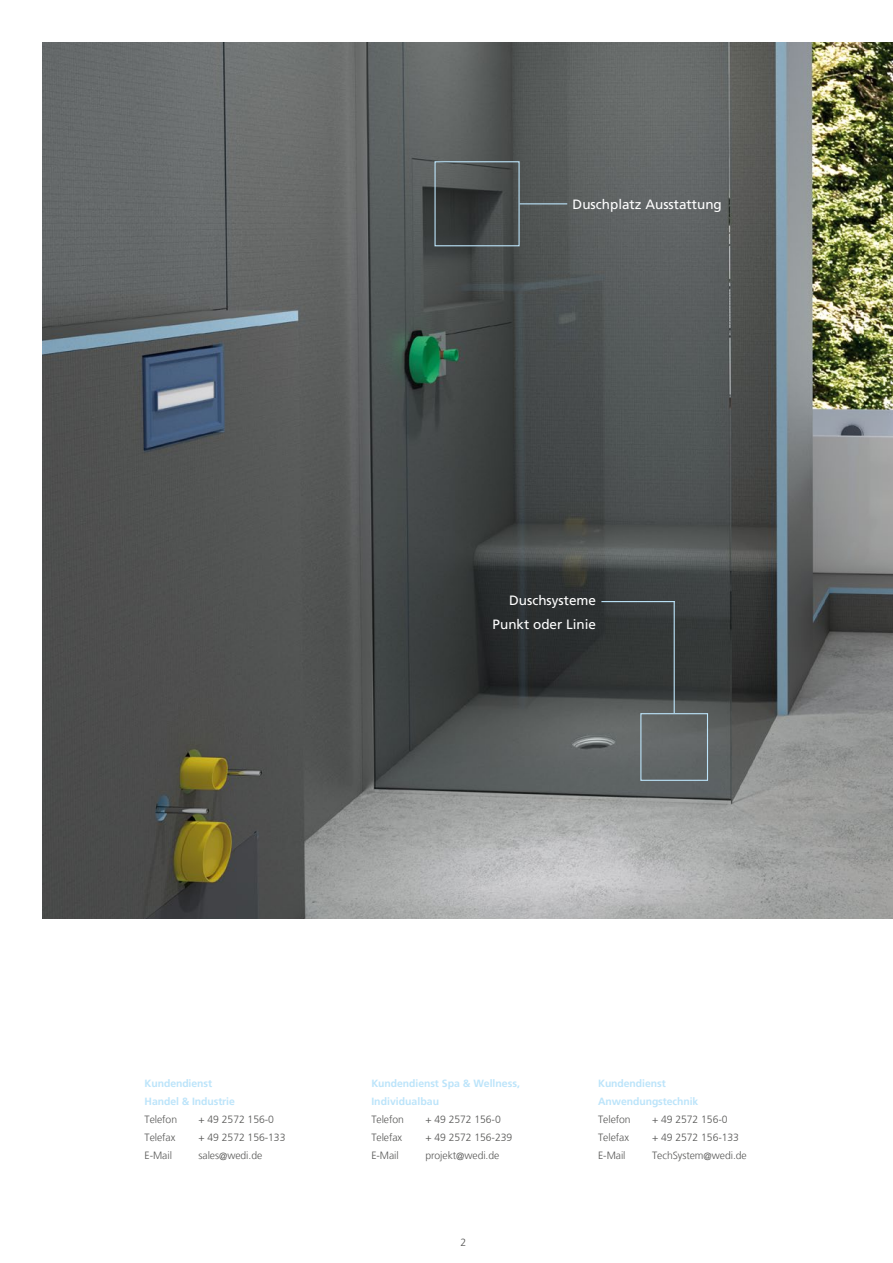
<style>
.page{position:relative;width:893px;height:1263px;background:#fff}
.page>*{position:absolute;margin:0;border:0;box-sizing:border-box;transform-origin:0 0}
.t1{font:13.5px/24px "Frutiger LT Com";color:#fff;text-align:right}
.t2{font:300 10.5px "Frutiger LT Com";letter-spacing:-.005em;color:#575756}
.t3{font:700 10.5px/18px "Frutiger LT Com";letter-spacing:-.005em;color:#bce4fa}
</style>
<div class="page">
<img style="left:43px;top:43px;width:850px;height:875px">
<div style="left:640px;top:713px;width:68px;height:68px;border:1px solid #bce4fa"></div>
<hr style="left:674px;top:601px;width:1px;height:112px;background:#bce4fa">
<hr style="left:601px;top:601px;width:74px;height:1px;background:#bce4fa">
<div style="left:434px;top:161px;width:86px;height:85px;border:1px solid #bce4fa"></div>
<hr style="left:520px;top:203px;width:47px;height:1px;background:#bce4fa">
<p class="t1" style="left:573px;top:193px;width:151px">Duschplatz Ausstattung</p>
<p class="t1" style="left:493px;top:589px;width:105px">Duschsysteme<br>Punkt oder Linie</p>
<p class="t3" style="left:145px;top:1074px;width:92px">Kundendienst<br>Handel &amp; Industrie</p>
<p class="t2" style="left:145px;top:1113px;width:34px">Telefon</p>
<p class="t2" style="left:199px;top:1113px;width:77px">+ 49 2572 156-0</p>
<p class="t2" style="left:145px;top:1131px;width:32px">Telefax</p>
<p class="t2" style="left:199px;top:1131px;width:88px">+ 49 2572 156-133</p>
<p class="t2" style="left:145px;top:1149px;width:29px">E-Mail</p>
<p class="t2" style="left:199px;top:1149px;width:65px">sales@wedi.de</p>
<p class="t3" style="left:371px;top:1074px;width:150px">Kundendienst Spa &amp; Wellness,<br>Individualbau</p>
<p class="t2" style="left:371px;top:1113px;width:34px">Telefon</p>
<p class="t2" style="left:425px;top:1113px;width:77px">+ 49 2572 156-0</p>
<p class="t2" style="left:371px;top:1131px;width:32px">Telefax</p>
<p class="t2" style="left:425px;top:1131px;width:88px">+ 49 2572 156-239</p>
<p class="t2" style="left:371px;top:1149px;width:29px">E-Mail</p>
<p class="t2" style="left:425px;top:1149px;width:76px">projekt@wedi.de</p>
<p class="t2" style="left:461px;top:1236px;width:7px">2</p>
<p class="t3" style="left:598px;top:1074px;width:102px">Kundendienst<br>Anwendungstechnik</p>
<p class="t2" style="left:598px;top:1113px;width:34px">Telefon</p>
<p class="t2" style="left:652px;top:1113px;width:77px">+ 49 2572 156-0</p>
<p class="t2" style="left:598px;top:1131px;width:32px">Telefax</p>
<p class="t2" style="left:652px;top:1131px;width:88px">+ 49 2572 156-133</p>
<p class="t2" style="left:598px;top:1149px;width:29px">E-Mail</p>
<p class="t2" style="left:652px;top:1149px;width:96px">TechSystem@wedi.de</p>
</div>
